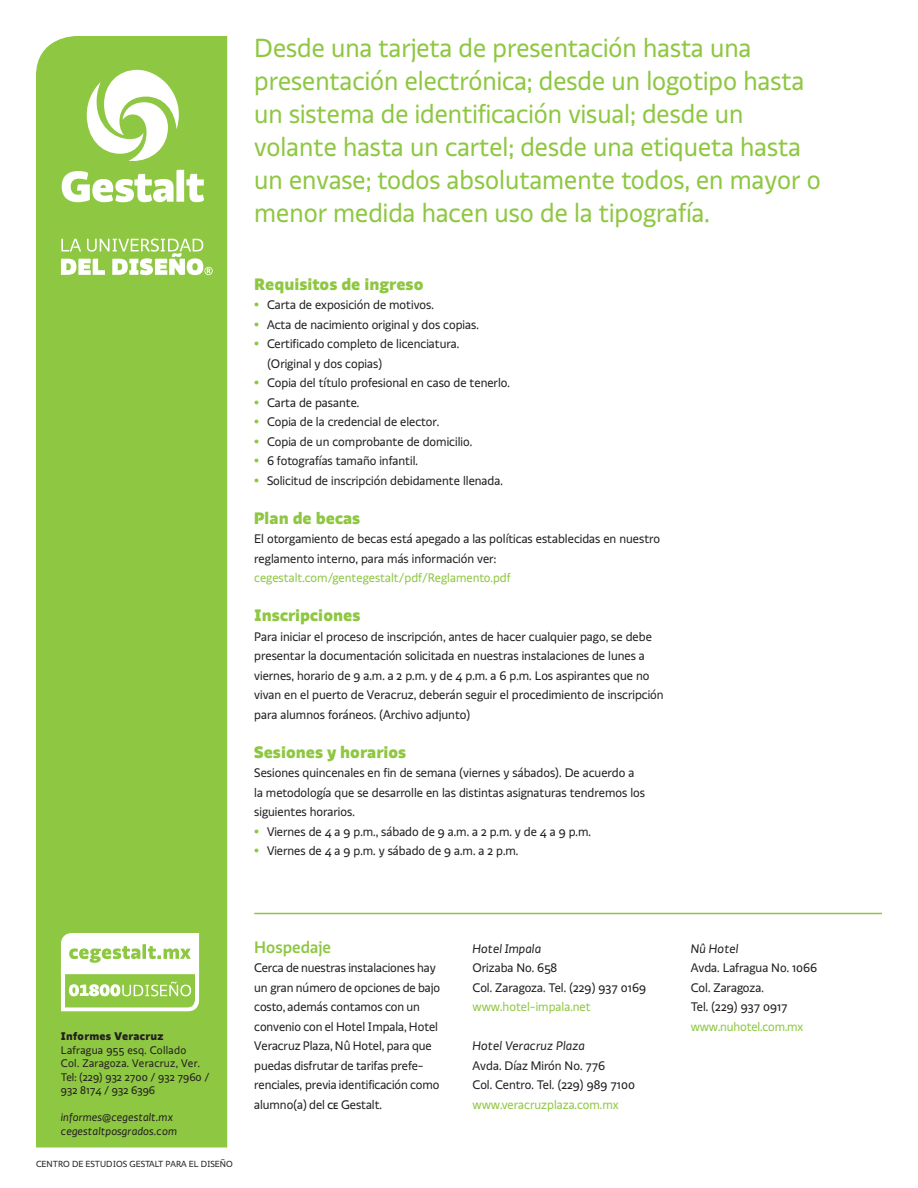
<style>
.page{position:relative;width:918px;height:1188px;background:#fff}
.page>*{position:absolute;margin:0;border:0;box-sizing:border-box;transform-origin:0 0}
.Paragraph_Style_1{font:28.5px/33px "Gestalt";color:#8ec741}
.t1{font:800 18px "Gestalt";color:#8ec741}
.t2{font:500 18px "Gestalt";color:#8ec741}
.t3{font:13.5px/19.5px "Gestalt";color:#231f20}
.t4{font:13.5px "Gestalt";color:#8ec741}
.t5{font:italic 13.5px "Gestalt";color:#231f20}
.Gloriola_Light_9{font:12px "Gestalt";letter-spacing:.02em;color:#231f20}
.t6{font:italic 12px "Gestalt";color:#231f20}
.Gloriola_Light_9-2{font:12px/13.5px "Gestalt";color:#231f20}
.Gloriola_Light_9-3{font:800 12px "Gestalt";letter-spacing:.02em;color:#231f20}
.Gloriola_Light_9-4{font:9.6px "Gestalt";color:#231f20}
.s1{color:#8ec741}
.s2{font-weight:500;font-size:9.9px}
</style>
<div class="page">
<hr style="left:254px;top:913px;width:628px;height:1px;background:#8ec741">
<div style="left:36px;top:36px;width:191px;height:1112px;background:#8ec741"></div>
<svg style="left:87px;top:70px;width:92px;height:91px"></svg>
<svg style="left:62px;top:170px;width:142px;height:32px"></svg>
<svg style="left:61px;top:239px;width:152px;height:36px"></svg>
<svg style="left:61px;top:933px;width:138px;height:78px"></svg>
<p class="Paragraph_Style_1" style="left:254px;top:31px;width:568px">Desde una tarjeta de presentación hasta una presentación electrónica; desde un logotipo hasta un sistema de identificación visual; desde un volante hasta un cartel; desde una etiqueta hasta un envase; todos absolutamente todos, en mayor o menor medida hacen uso de la tipografía.</p>
<p class="t1" style="left:254px;top:273px;width:171px">Requisitos de ingreso</p>
<p class="t3" style="left:254px;top:295px;width:181px"><span class="s1">•</span> Carta de exposición de motivos.</p>
<p class="t3" style="left:254px;top:314px;width:226px"><span class="s1">•</span> Acta de nacimiento original y dos copias.</p>
<p class="t3" style="left:254px;top:334px;width:207px"><span class="s1">•</span> Certificado completo de licenciatura.</p>
<p class="t3" style="left:267px;top:353px;width:117px">(Original y dos copias)</p>
<p class="t3" style="left:254px;top:373px;width:257px"><span class="s1">•</span> Copia del título profesional en caso de tenerlo.</p>
<p class="t3" style="left:254px;top:392px;width:107px"><span class="s1">•</span> Carta de pasante.</p>
<p class="t3" style="left:254px;top:412px;width:186px"><span class="s1">•</span> Copia de la credencial de elector.</p>
<p class="t3" style="left:254px;top:431px;width:219px"><span class="s1">•</span> Copia de un comprobante de domicilio.</p>
<p class="t3" style="left:254px;top:451px;width:165px"><span class="s1">•</span> 6 fotografías tamaño infantil.</p>
<p class="t3" style="left:254px;top:470px;width:250px"><span class="s1">•</span> Solicitud de inscripción debidamente llenada.</p>
<p class="t1" style="left:254px;top:507px;width:108px">Plan de becas</p>
<p class="t3" style="left:254px;top:529px;width:407px">El otorgamiento de becas está apegado a las políticas establecidas en nuestro reglamento interno, para más información ver:</p>
<p class="t4" style="left:254px;top:570px;width:258px">cegestalt.com/gentegestalt/pdf/Reglamento.pdf</p>
<p class="t1" style="left:254px;top:604px;width:108px">Inscripciones</p>
<p class="t3" style="left:254px;top:626px;width:411px">Para iniciar el proceso de inscripción, antes de hacer cualquier pago, se debe presentar la documentación solicitada en nuestras instalaciones de lunes a viernes, horario de 9 a.m. a 2 p.m. y de 4 p.m. a 6 p.m. Los aspirantes que no vivan en el puerto de Veracruz, deberán seguir el procedimiento de inscripción para alumnos foráneos. (Archivo adjunto)</p>
<p class="t1" style="left:254px;top:741px;width:154px">Sesiones y horarios</p>
<p class="t3" style="left:254px;top:763px;width:392px">Sesiones quincenales en fin de semana (viernes y sábados). De acuerdo a la metodología que se desarrolle en las distintas asignaturas tendremos los siguientes horarios.</p>
<p class="t3" style="left:254px;top:821px;width:338px"><span class="s1">•</span> Viernes de 4 a 9 p.m., sábado de 9 a.m. a 2 p.m. y de 4 a 9 p.m.</p>
<p class="t3" style="left:254px;top:841px;width:266px"><span class="s1">•</span> Viernes de 4 a 9 p.m. y sábado de 9 a.m. a 2 p.m.</p>
<p class="Gloriola_Light_9-3" style="left:61px;top:1029px;width:104px">Informes Veracruz</p>
<p class="Gloriola_Light_9" style="left:61px;top:1043px;width:127px">Lafragua 955 esq. Collado</p>
<p class="Gloriola_Light_9" style="left:61px;top:1056px;width:141px">Col. Zaragoza. Veracruz, Ver.</p>
<p class="Gloriola_Light_9-2" style="left:61px;top:1070px;width:150px">Tel: (229) 932 2700 / 932 7960 /<br>932 8174 / 932 6396</p>
<p class="t6" style="left:61px;top:1110px;width:114px">informes@cegestalt.mx</p>
<p class="t6" style="left:61px;top:1124px;width:118px">cegestaltposgrados.com</p>
<p class="Gloriola_Light_9-4" style="left:36px;top:1158px;width:198px">CENTRO DE ESTUDIOS GESTALT PARA EL DISEÑO</p>
<p class="t2" style="left:254px;top:936px;width:78px">Hospedaje</p>
<p class="t3" style="left:254px;top:958px;width:187px">Cerca de nuestras instalaciones hay un gran número de opciones de bajo costo, además contamos con un convenio con el Hotel Impala, Hotel Veracruz Plaza, Nû Hotel, para que puedas disfrutar de tarifas prefe&shy;renciales, previa identificación como alumno(a) del <span class="s2">ce</span> Gestalt.</p>
<p class="t5" style="left:472px;top:940px;width:70px">Hotel Impala</p>
<p class="t3" style="left:472px;top:958px;width:86px">Orizaba No. 658</p>
<p class="t3" style="left:472px;top:977px;width:175px">Col. Zaragoza. Tel. (229) 937 0169</p>
<p class="t4" style="left:472px;top:999px;width:120px">www.hotel-impala.net</p>
<p class="t5" style="left:472px;top:1038px;width:114px">Hotel Veracruz Plaza</p>
<p class="t3" style="left:472px;top:1055px;width:134px">Avda. Díaz Mirón No. 776</p>
<p class="t3" style="left:472px;top:1075px;width:164px">Col. Centro. Tel. (229) 989 7100</p>
<p class="t4" style="left:472px;top:1096px;width:148px">www.veracruzplaza.com.mx</p>
<p class="t5" style="left:691px;top:940px;width:49px">Nû Hotel</p>
<p class="t3" style="left:691px;top:958px;width:128px">Avda. Lafragua No. 1066</p>
<p class="t3" style="left:691px;top:977px;width:98px">Col. Zaragoza.<br>Tel. (229) 937 0917</p>
<p class="t4" style="left:691px;top:1018px;width:114px">www.nuhotel.com.mx</p>
</div>
